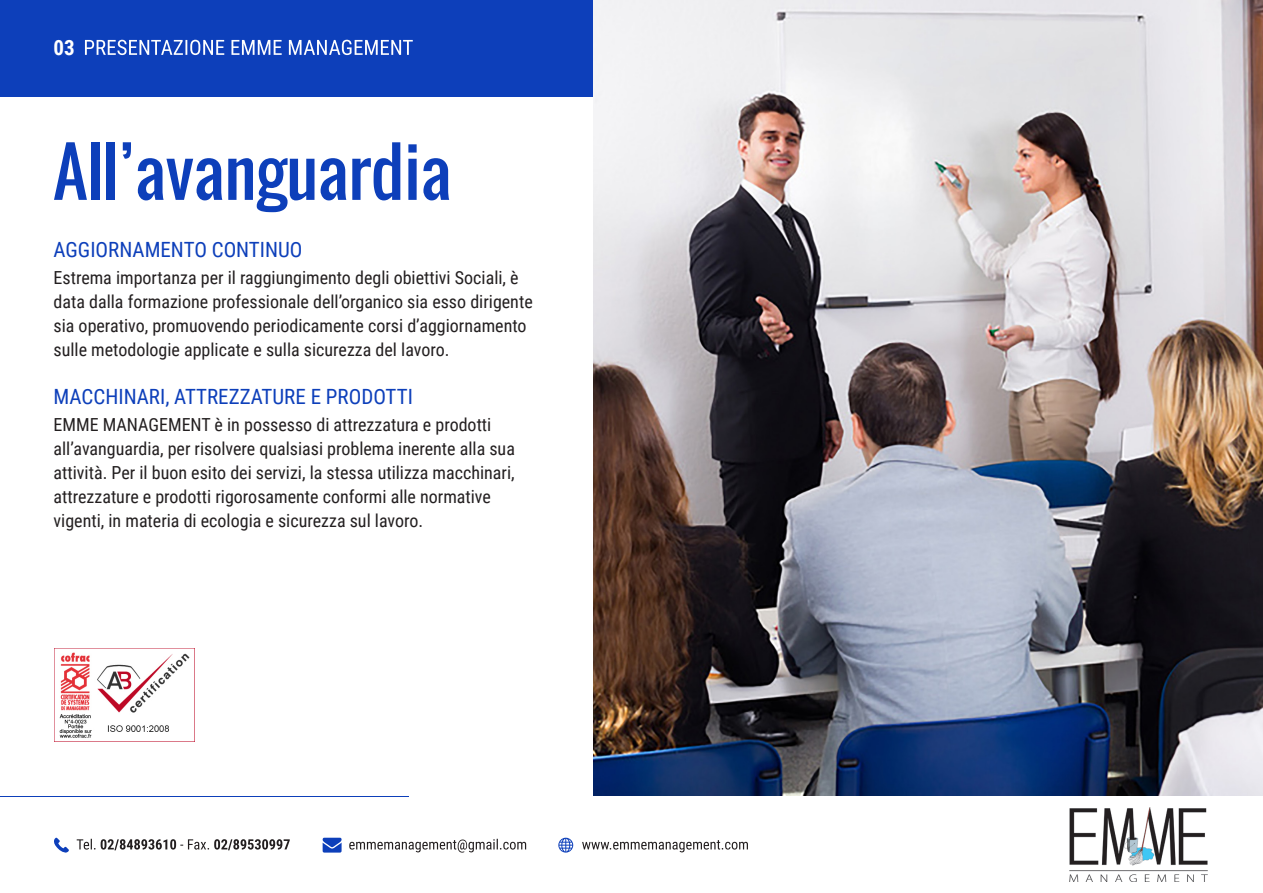
<style>
.page{position:relative;width:1263px;height:893px;background:#fff}
.page>*{position:absolute;margin:0;border:0;box-sizing:border-box;transform-origin:0 0}
.t1{font:65.85px "Oswald";color:#0d3fba}
.t2{font:21px "Roboto Condensed";color:#0d3fba}
.t3{font:700 21px "Roboto Condensed";color:#fff}
.t4{font:18px/24px "Roboto Condensed";color:#231f20}
</style>
<div class="page">
<div style="left:0;top:0;width:593px;height:97px;background:#0d3fba"></div>
<svg style="left:85px;top:40px;width:328px;height:15px"></svg>
<hr style="left:0;top:796px;width:409px;height:1px;background:#0d3fba">
<svg style="left:77px;top:839px;width:213px;height:11px"></svg>
<svg style="left:349px;top:839px;width:177px;height:14px"></svg>
<svg style="left:582px;top:840px;width:166px;height:12px"></svg>
<svg style="left:54px;top:838px;width:15px;height:15px"></svg>
<svg style="left:323px;top:838px;width:19px;height:15px"></svg>
<svg style="left:558px;top:838px;width:15px;height:15px"></svg>
<img style="left:1069px;top:808px;width:139px;height:73px">
<img style="left:593px;top:0;width:670px;height:795px">
<img style="left:55px;top:648px;width:139px;height:90px">
<p class="t3" style="left:53px;top:33px;width:23px">03</p>
<p class="t1" style="left:53px;top:122px;width:399px">All’avanguardia</p>
<p class="t2" style="left:54px;top:235px;width:250px">AGGIORNAMENTO CONTINUO</p>
<p class="t4" style="left:54px;top:265px;width:481px">Estrema importanza per il raggiungimento degli obiettivi Sociali, è data dalla formazione professionale dell’organico sia esso dirigente sia operativo, promuovendo periodicamente corsi d’aggiornamento sulle metodologie applicate e sulla sicurezza del lavoro.</p>
<p class="t2" style="left:54px;top:382px;width:361px">MACCHINARI, ATTREZZATURE E PRODOTTI</p>
<p class="t4" style="left:54px;top:412px;width:463px">EMME MANAGEMENT è in possesso di attrezzatura e prodotti all’avanguardia, per risolvere qualsiasi problema inerente alla sua attività. Per il buon esito dei servizi, la stessa utilizza macchinari, attrezzature e prodotti rigorosamente conformi alle normative vigenti, in materia di ecologia e sicurezza sul lavoro.</p>
</div>
